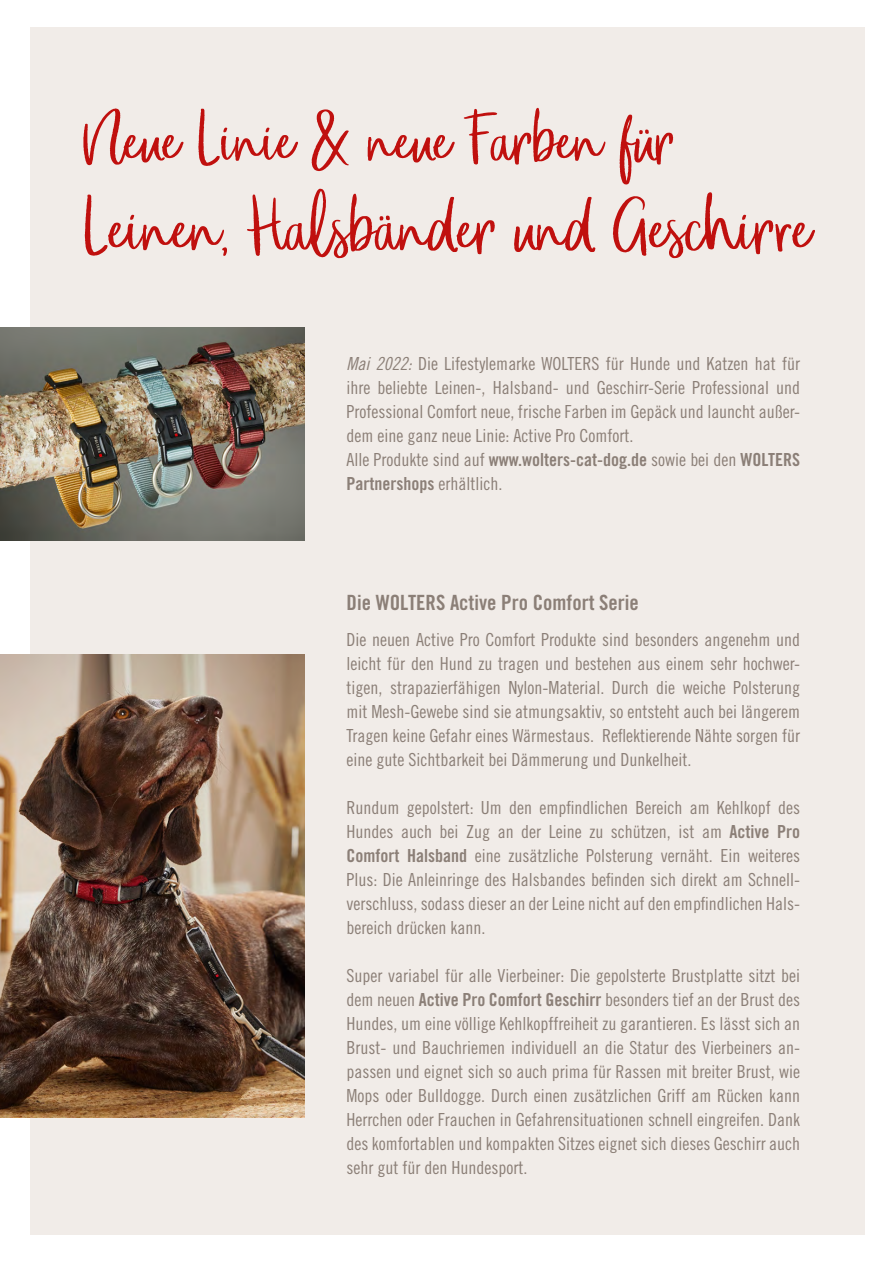
<style>
.page{position:relative;width:893px;height:1263px;background:#fff}
.page>*{position:absolute;margin:0;border:0;box-sizing:border-box;transform-origin:0 0}
.t1{font:96px "ohlivey";color:#c0100e}
.t2{font:90px "ohlivey";color:#c0100e}
.t3{font:21px "Trade Gothic LT Std Bd Cn 20";color:#8b7f77}
.t4{font:18px/24px "Trade Gothic LT Std Cn 18";color:#8b7f77;text-align:justify}
.s1{font-family:"Trade Gothic LT Std Cn 18 Obl"}
.s2{font-family:"Trade Gothic LT Std Bd Cn 20"}
</style>
<div class="page">
<div style="left:30px;top:27px;width:835px;height:1207px;background:#f1ece8"></div>
<img style="left:0;top:327px;width:305px;height:213px">
<img style="left:0;top:655px;width:305px;height:462px">
<p class="t2" style="left:83px;top:94px;width:593px">Neue Linie &amp; neue Farben für</p>
<p class="t1" style="left:83px;top:179px;width:730px">Leinen, Halsbänder und Geschirre</p>
<p class="t4" style="left:347px;top:351px;width:455px"><span class="s1">Mai 2022:</span> Die Lifestylemarke WOLTERS für Hunde und Katzen hat für ihre beliebte Leinen-, Halsband- und Geschirr-Serie Professional und Professional Comfort neue, frische Farben im Gepäck und launcht außer&shy;dem eine ganz neue Linie: Active Pro Comfort.</p>
<p class="t4" style="left:347px;top:447px;width:455px">Alle Produkte sind auf <span class="s2">www.wolters-cat-dog.de</span> sowie bei den <span class="s2">WOLTERS<br>Partnershops</span> erhältlich.</p>
<p class="t3" style="left:347px;top:589px;width:294px">Die WOLTERS Active Pro Comfort Serie</p>
<p class="t4" style="left:347px;top:627px;width:455px">Die neuen Active Pro Comfort Produkte sind besonders angenehm und leicht für den Hund zu tragen und bestehen aus einem sehr hochwer&shy;tigen, strapazierfähigen Nylon-Material. Durch die weiche Polsterung mit Mesh-Gewebe sind sie atmungsaktiv, so entsteht auch bei längerem Tragen keine Gefahr eines Wärmestaus. Reflektierende Nähte sorgen für eine gute Sichtbarkeit bei Dämmerung und Dunkelheit.</p>
<p class="t4" style="left:347px;top:795px;width:455px">Rundum gepolstert: Um den empfindlichen Bereich am Kehlkopf des Hundes auch bei Zug an der Leine zu schützen, ist am <span class="s2">Active Pro Comfort Halsband</span> eine zusätzliche Polsterung vernäht. Ein weiteres Plus: Die Anleinringe des Halsbandes befinden sich direkt am Schnell&shy;verschluss, sodass dieser an der Leine nicht auf den empfindlichen Hals&shy;bereich drücken kann.</p>
<p class="t4" style="left:347px;top:963px;width:455px">Super variabel für alle Vierbeiner: Die gepolsterte Brustplatte sitzt bei dem neuen <span class="s2">Active Pro Comfort Geschirr</span> besonders tief an der Brust des Hundes, um eine völlige Kehlkopffreiheit zu garantieren. Es lässt sich an Brust- und Bauchriemen individuell an die Statur des Vierbeiners an&shy;passen und eignet sich so auch prima für Rassen mit breiter Brust, wie Mops oder Bulldogge. Durch einen zusätzlichen Griff am Rücken kann Herrchen oder Frauchen in Gefahrensituationen schnell eingreifen. Dank des komfortablen und kompakten Sitzes eignet sich dieses Geschirr auch sehr gut für den Hundesport.</p>
</div>
